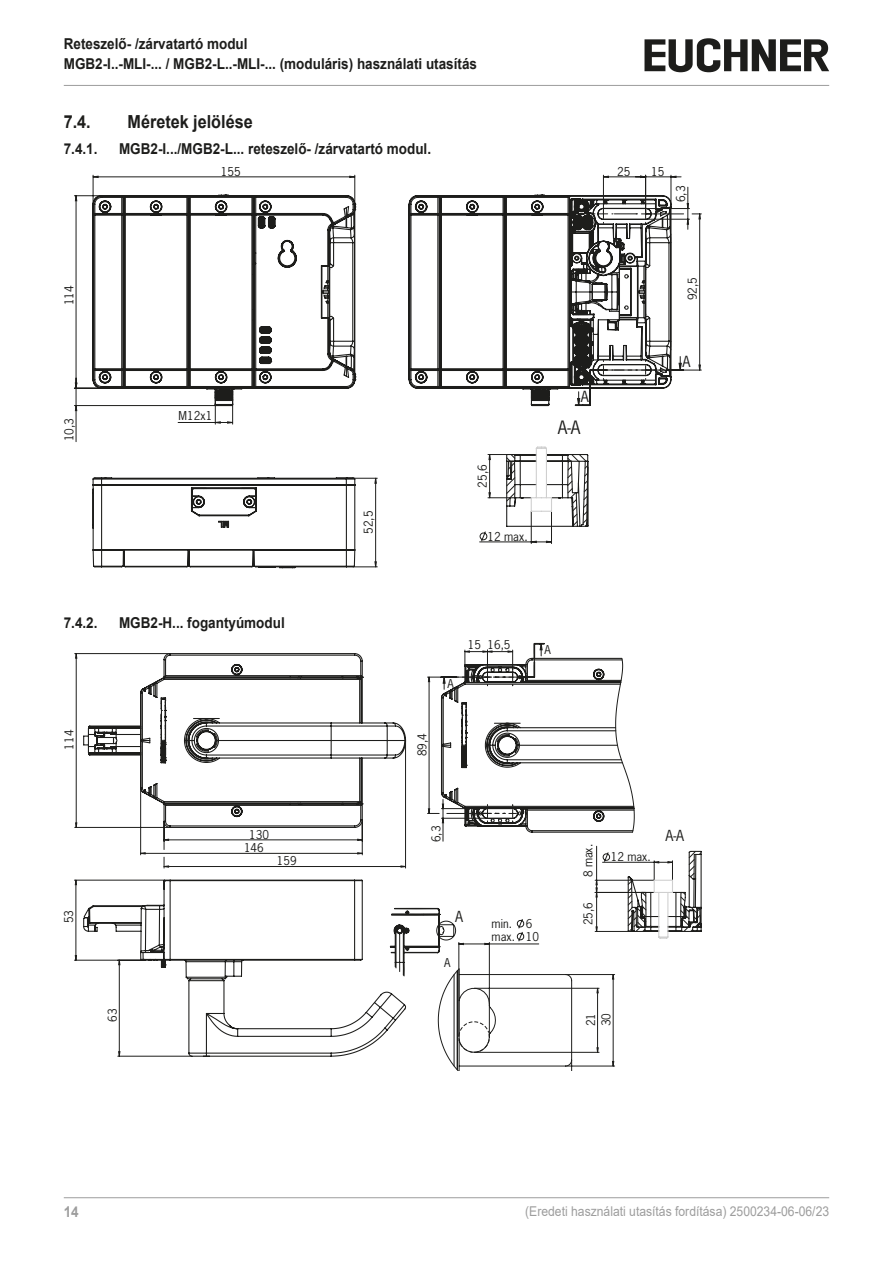
<style>
.page{position:relative;width:893px;height:1263px;background:#fff}
.page>*{position:absolute;margin:0;border:0;box-sizing:border-box;transform-origin:0 0}
.t1{font:700 18px "Arial";color:#1d1d1b;scale:.9 1}
.t2{font:17.4px "News Gothic Std";color:#1d1d1b}
.t3{font:700 15px/20.2px "Arial";color:#1d1d1b;scale:.9 1}
.t4{font:700 15px "Arial";color:#9d9d9d;scale:.9 1}
.t5{font:14.4px "News Gothic Std";color:#1d1d1b}
.t6{font:13.5px "Arial";color:#9d9d9d;scale:.9 1}
.t7{font:11.55px "News Gothic Std";color:#1d1d1b}
.t8{font:11.4px/13.5px "News Gothic Std";color:#1d1d1b}
</style>
<div class="page">
<hr style="left:64px;top:85px;width:765px;height:1px;background:#9d9d9d">
<hr style="left:64px;top:1197px;width:765px;height:1px;background:#9d9d9d">
<svg style="left:644px;top:38px;width:185px;height:34px"></svg>
<hr style="left:671px;top:175px;width:1px;height:32px;background:#1d1d1b">
<hr style="left:645px;top:175px;width:1px;height:39px;background:#1d1d1b">
<hr style="left:603px;top:175px;width:1px;height:39px;background:#1d1d1b">
<hr style="left:76px;top:406px;width:1px;height:36px;background:#1d1d1b">
<svg style="left:604px;top:176px;width:77px;height:2px"></svg>
<svg style="left:602px;top:187px;width:99px;height:184px"></svg>
<svg style="left:74px;top:175px;width:281px;height:249px"></svg>
<svg style="left:92px;top:194px;width:580px;height:374px"></svg>
<svg style="left:479px;top:446px;width:110px;height:97px"></svg>
<hr style="left:75px;top:827px;width:95px;height:1px;background:#1d1d1b">
<hr style="left:75px;top:653px;width:95px;height:1px;background:#1d1d1b">
<hr style="left:74px;top:880px;width:90px;height:1px;background:#1d1d1b">
<hr style="left:74px;top:960px;width:71px;height:1px;background:#1d1d1b">
<hr style="left:76px;top:880px;width:1px;height:80px;background:#1d1d1b">
<svg style="left:76px;top:654px;width:1px;height:173px"></svg>
<svg style="left:75px;top:881px;width:1px;height:79px"></svg>
<svg style="left:82px;top:653px;width:82px;height:404px"></svg>
<hr style="left:459px;top:1087px;width:113px;height:1px;background:#1d1d1b">
<svg style="left:164px;top:643px;width:538px;height:428px"></svg>
<p class="t3" style="left:64px;top:33px;width:461px">Reteszelő- /zárvatartó modul<br>MGB2-I..-MLI-... / MGB2-L..-MLI-... (moduláris) használati utasítás</p>
<p class="t1" style="left:64px;top:109px;width:32px">7.4.</p>
<p class="t1" style="left:128px;top:109px;width:141px">Méretek jelölése</p>
<p class="t3" style="left:64px;top:139px;width:39px">7.4.1.</p>
<p class="t3" style="left:119px;top:139px;width:348px">MGB2-I.../MGB2-L... reteszelő- /zárvatartó modul.</p>
<p class="t7" style="left:221px;top:164px;width:21px">155</p>
<p class="t7" style="left:62px;top:305px;width:21px;rotate:-90deg">114</p>
<p class="t7" style="left:62px;top:441px;width:25px;rotate:-90deg">10,3</p>
<p class="t7" style="left:179px;top:408px;width:35px">M12x1</p>
<p class="t7" style="left:361px;top:534px;width:25px;rotate:-90deg">52,5</p>
<p class="t7" style="left:475px;top:488px;width:25px;rotate:-90deg">25,6</p>
<p class="t7" style="left:487px;top:529px;width:42px">12 max.</p>
<p class="t7" style="left:617px;top:164px;width:15px">25</p>
<p class="t7" style="left:651px;top:164px;width:15px">15</p>
<p class="t7" style="left:673px;top:202px;width:18px;rotate:-90deg">6,3</p>
<p class="t5" style="left:581px;top:387px;width:10px">A</p>
<p class="t2" style="left:558px;top:416px;width:24px">A-A</p>
<p class="t7" style="left:685px;top:300px;width:25px;rotate:-90deg">92,5</p>
<p class="t5" style="left:682px;top:352px;width:10px">A</p>
<p class="t3" style="left:64px;top:613px;width:39px">7.4.2.</p>
<p class="t3" style="left:119px;top:613px;width:186px">MGB2-H... fogantyúmodul</p>
<p class="t8" style="left:468px;top:638px;width:15px">15</p>
<p class="t8" style="left:487px;top:638px;width:25px">16,5</p>
<p class="t8" style="left:544px;top:643px;width:8px">A</p>
<p class="t8" style="left:447px;top:677px;width:8px">A</p>
<p class="t8" style="left:62px;top:749px;width:21px;rotate:-90deg">114</p>
<p class="t8" style="left:415px;top:756px;width:25px;rotate:-90deg">89,4</p>
<p class="t8" style="left:62px;top:923px;width:15px;rotate:-90deg">53</p>
<p class="t8" style="left:244px;top:827px;width:26px;text-align:center">130<br>146</p>
<p class="t8" style="left:277px;top:854px;width:21px">159</p>
<p class="t8" style="left:429px;top:842px;width:18px;rotate:-90deg">6,3</p>
<p class="t5" style="left:455px;top:908px;width:10px">A</p>
<p class="t8" style="left:526px;top:917px;width:15px;line-height:13px;text-indent:-34px">min. 6<br>10</p>
<p class="t8" style="left:492px;top:930px;width:25px">max.</p>
<p class="t8" style="left:581px;top:877px;width:35px;rotate:-90deg">8 max.</p>
<p class="t8" style="left:581px;top:925px;width:25px;rotate:-90deg">25,6</p>
<p class="t8" style="left:611px;top:850px;width:41px">12 max.</p>
<p class="t5" style="left:665px;top:827px;width:20px">A-A</p>
<p class="t8" style="left:444px;top:956px;width:8px">A</p>
<p class="t8" style="left:106px;top:1022px;width:15px;rotate:-90deg">63</p>
<p class="t8" style="left:583px;top:1026px;width:15px;line-height:15.6px;rotate:-90deg">21<br>30</p>
<p class="t4" style="left:64px;top:1201px;width:18px">14</p>
<p class="t6" style="left:525px;top:1202px;width:339px">(Eredeti használati utasítás fordítása) 2500234-06-06/23</p>
</div>
